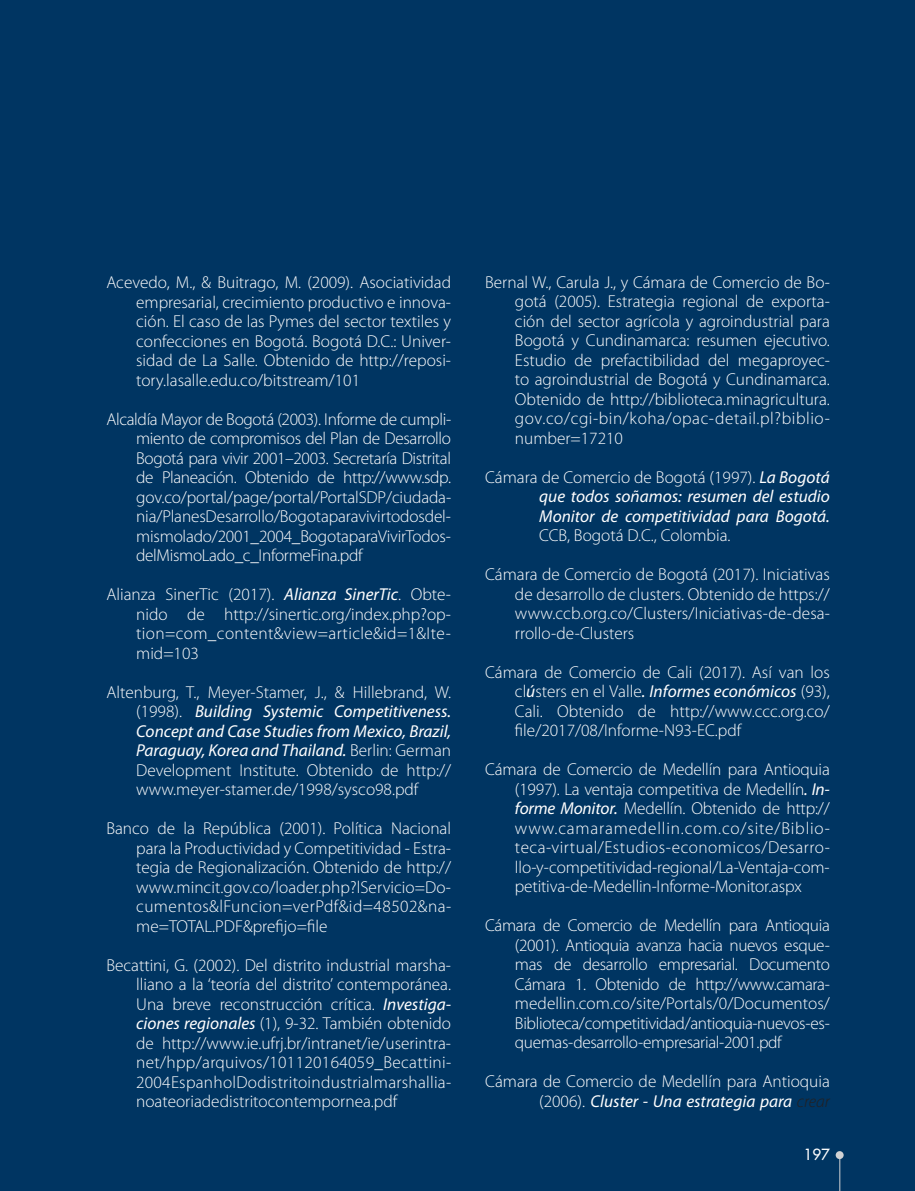
<style>
.page{position:relative;width:915px;height:1191px;background:#fff}
.page>*{position:absolute;margin:0;border:0;box-sizing:border-box;transform-origin:0 0}
.t1{font:300 17.25px/19.5px "Myriad Pro";color:#fff;text-align:justify}
.t2{font:italic 17.25px/19.5px "Myriad Pro";color:#fff;text-align:justify}
.t3{font:500 15px "Futura Std";color:#fff}
.s1{font-weight:400;font-style:italic}
.s2{font-weight:300;font-style:normal}
.s3{font-style:italic;color:#231f20}
</style>
<div class="page">
<div style="left:0;top:0;width:914px;height:1191px;background:#003562"></div>
<hr style="left:839px;top:1158px;width:1px;height:33px;background:#d1d2d4">
<div style="left:835px;top:1151px;width:8px;height:8px;background:#d1d2d4;border-radius:50%"></div>
<p class="t1" style="left:136px;top:273px;width:316px;text-indent:-30px">Acevedo, M., &amp; Buitrago, M. (2009). Asociatividad empresarial, crecimiento productivo e innova&shy;ción. El caso de las Pymes del sector textiles y confecciones en Bogotá. Bogotá D.C.: Univer&shy;sidad de La Salle. Obtenido de http://reposi&shy;tory.lasalle.edu.co/bitstream/101</p>
<p class="t1" style="left:136px;top:409px;width:316px;text-indent:-30px">Alcaldía Mayor de Bogotá (2003). Informe de cumpli&shy;miento de compromisos del Plan de Desarrollo Bogotá para vivir 2001–2003. Secretaría Distrital de Planeación. Obtenido de http://www.sdp. gov.co/portal/page/portal/PortalSDP/ciudada&shy;nia/PlanesDesarrollo/Bogotaparavivirtodosdel&shy;mismolado/2001_2004_BogotaparaVivirTodos&shy;delMismoLado_c_InformeFina.pdf</p>
<p class="t1" style="left:136px;top:585px;width:316px;text-indent:-30px">Alianza SinerTic (2017). <span class="s1">Alianza SinerTic</span>. Obte&shy;nido de http://sinertic.org/index.php?op&shy;tion=com_content&amp;view=article&amp;id=1&amp;Ite&shy;mid=103</p>
<p class="t1" style="left:136px;top:682px;width:316px;text-indent:-30px">Altenburg, T., Meyer-Stamer, J., &amp; Hillebrand, W. (1998). <span class="s1">Building Systemic Competitiveness.<br>Concept and Case Studies from Mexico, Brazil, Paraguay, Korea and Thailand.</span> Berlin: German Development Institute. Obtenido de http:// www.meyer-stamer.de/1998/sysco98.pdf</p>
<p class="t1" style="left:136px;top:819px;width:316px;text-indent:-30px">Banco de la República (2001). Política Nacional para la Productividad y Competitividad - Estra&shy;tegia de Regionalización. Obtenido de http:// www.mincit.gov.co/loader.php?lServicio=Do&shy;cumentos&amp;lFuncion=verPdf&amp;id=48502&amp;na&shy;me=TOTAL.PDF&amp;prefijo=file</p>
<p class="t1" style="left:136px;top:955px;width:316px;text-indent:-30px">Becattini, G. (2002). Del distrito industrial marsha&shy;lliano a la ‘teoría del distrito’ contemporánea.<br>Una breve reconstrucción crítica. <span class="s1">Investiga&shy;ciones regionales</span> (1), 9-32. También obtenido de http://www.ie.ufrj.br/intranet/ie/userintra&shy;net/hpp/arquivos/101120164059_Becattini-2004EspanholDodistritoindustrialmarshallia&shy;noateoriadedistritocontempornea.pdf</p>
<p class="t1" style="left:515px;top:273px;width:316px;text-indent:-30px">Bernal W., Carula J., y Cámara de Comercio de Bo&shy;gotá (2005). Estrategia regional de exporta&shy;ción del sector agrícola y agroindustrial para Bogotá y Cundinamarca: resumen ejecutivo.<br>Estudio de prefactibilidad del megaproyec&shy;to agroindustrial de Bogotá y Cundinamarca.<br>Obtenido de http://biblioteca.minagricultura. gov.co/cgi-bin/koha/opac-detail.pl?biblio&shy;number=17210</p>
<p class="t2" style="left:539px;top:467px;width:292px;text-indent:-54px"><span class="s2">Cámara de Comercio de Bogotá (1997).</span> La Bogotá que todos soñamos: resumen del estudio Monitor de competitividad para Bogotá.</p>
<p class="t1" style="left:539px;top:526px;width:193px">CCB, Bogotá D.C., Colombia.</p>
<p class="t1" style="left:515px;top:565px;width:316px;text-indent:-30px">Cámara de Comercio de Bogotá (2017). Iniciativas de desarrollo de clusters. Obtenido de https:// www.ccb.org.co/Clusters/Iniciativas-de-desa&shy;rrollo-de-Clusters</p>
<p class="t1" style="left:515px;top:662px;width:316px;text-indent:-30px">Cámara de Comercio de Cali (2017). Así van los cl<span class="s1">ú</span>sters en el Valle<span class="s1">. Informes económicos</span> (93), Cali. Obtenido de http://www.ccc.org.co/ file/2017/08/Informe-N93-EC.pdf</p>
<p class="t1" style="left:515px;top:760px;width:316px;text-indent:-30px">Cámara de Comercio de Medellín para Antioquia (1997). La ventaja competitiva de Medellín<span class="s1">. In&shy;forme Monitor.</span> Medellín. Obtenido de http:// www.camaramedellin.com.co/site/Biblio&shy;teca-virtual/Estudios-economicos/Desarro&shy;llo-y-competitividad-regional/La-Ventaja-com&shy;petitiva-de-Medellin-Informe-Monitor.aspx</p>
<p class="t1" style="left:515px;top:916px;width:316px;text-indent:-30px">Cámara de Comercio de Medellín para Antioquia (2001). Antioquia avanza hacia nuevos esque&shy;mas de desarrollo empresarial. Documento Cámara 1. Obtenido de http://www.camara&shy;medellin.com.co/site/Portals/0/Documentos/ Biblioteca/competitividad/antioquia-nuevos-es&shy;quemas-desarrollo-empresarial-2001.pdf</p>
<p class="t1" style="left:485px;top:1072px;width:346px;text-align:right">Cámara de Comercio de Medellín para Antioquia (2006). <span class="s1">Cluster - Una estrategia para</span> <span class="s3">crear</span></p>
<p class="t3" style="left:803px;top:1145px;width:28px">197</p>
</div>
